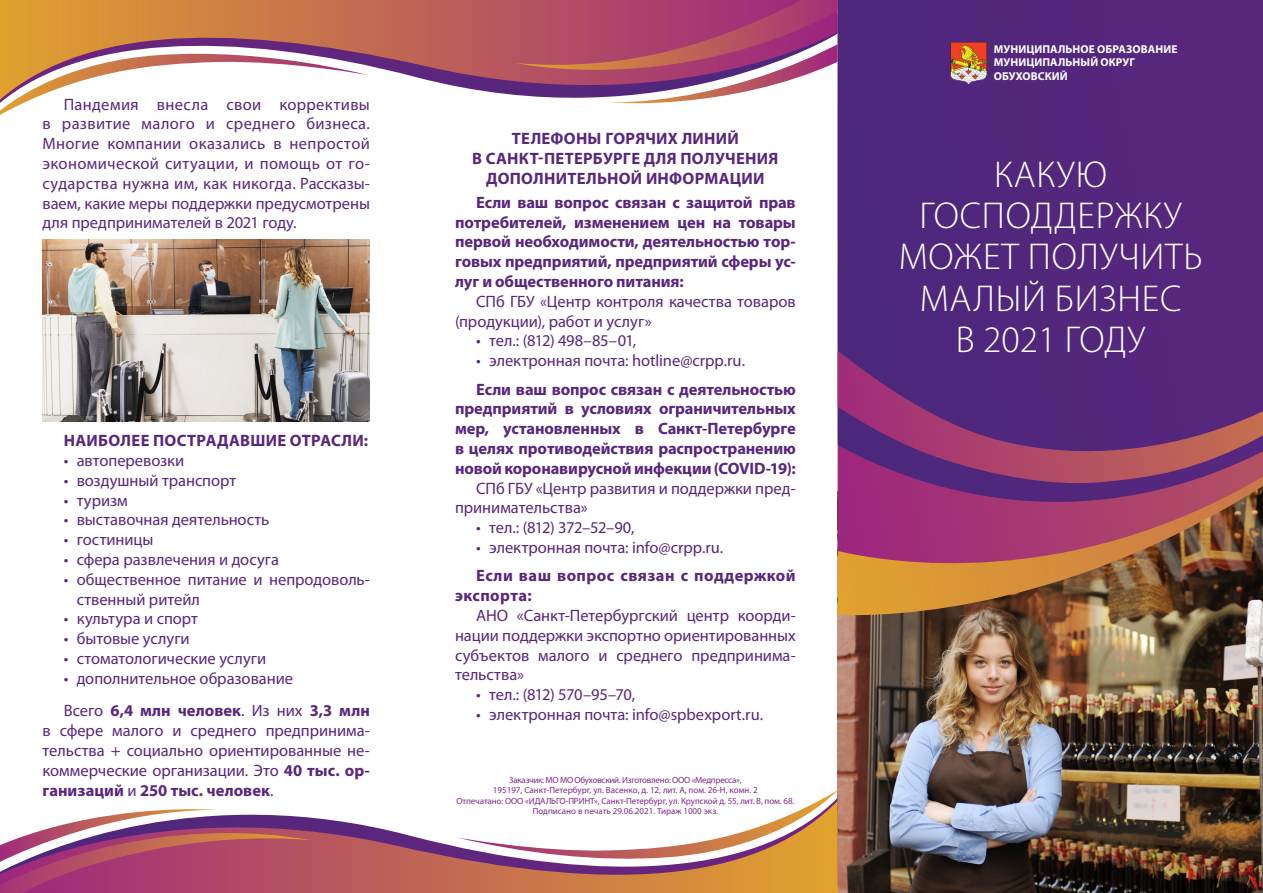
<style>
.page{position:relative;width:1263px;height:893px;background:#fff}
.page>*{position:absolute;margin:0;border:0;box-sizing:border-box;transform-origin:0 0}
.t1{font:300 37.5px/41.2px "Myriad Pro";letter-spacing:.02em;color:#fff;text-align:center}
.t2{font:16.5px/19.8px "Myriad Pro";letter-spacing:-.005em;color:#59267d}
.t3{font:700 16.5px/19.8px "Myriad Pro";letter-spacing:.015em;color:#59267d;text-align:justify}
.t4{font:16.5px "Myriad Pro";letter-spacing:-.03em;color:#59267d}
.t5{font:700 11.4px/13.6px "Myriad Pro";letter-spacing:.01em;color:#fff}
.t6{font:9px/10.5px "Myriad Pro";letter-spacing:-.01em;color:#7f2889;text-align:center}
.s1{font-weight:700}
</style>
<div class="page">
<img style="left:838px;top:624px;width:425px;height:269px">
<img style="left:838px;top:592px;width:425px;height:32px">
<svg style="left:838px;top:547px;width:425px;height:45px;background:#a3663c"></svg>
<svg style="left:838px;top:0;width:425px;height:547px;background:#5c2a79"></svg>
<svg style="left:838px;top:351px;width:425px;height:137px;background:#6e3076"></svg>
<svg style="left:0;top:0;width:838px;height:123px"></svg>
<svg style="left:516px;top:0;width:322px;height:112px"></svg>
<svg style="left:0;top:54px;width:369px;height:61px"></svg>
<svg style="left:309px;top:817px;width:529px;height:76px;background:#be7765"></svg>
<svg style="left:456px;top:790px;width:382px;height:72px"></svg>
<svg style="left:0;top:809px;width:309px;height:84px"></svg>
<img style="left:950px;top:43px;width:37px;height:42px">
<img style="left:43px;top:239px;width:327px;height:182px">
<p class="t2" style="left:43px;top:94px;width:329px;text-align:justify;text-indent:21px">Пандемия внесла свои коррективы в развитие малого и среднего бизнеса.<br>Многие компании оказались в непростой экономической ситуации, и помощь от го&shy;сударства нужна им, как никогда. Рассказы&shy;ваем, какие меры поддержки предусмотрены для предпринимателей в 2021 году.</p>
<p class="t3" style="left:64px;top:430px;width:306px">НАИБОЛЕЕ ПОСТРАДАВШИЕ ОТРАСЛИ:</p>
<p class="t2" style="left:64px;top:450px;width:122px">• автоперевозки</p>
<p class="t2" style="left:64px;top:470px;width:174px">• воздушный транспорт</p>
<p class="t2" style="left:64px;top:490px;width:66px">• туризм</p>
<p class="t2" style="left:64px;top:510px;width:207px">• выставочная деятельность</p>
<p class="t2" style="left:64px;top:529px;width:91px">• гостиницы</p>
<p class="t2" style="left:64px;top:549px;width:217px">• сфера развлечения и досуга</p>
<p class="t2" style="left:77px;top:569px;width:295px;text-indent:-13px">• общественное питание и непродоволь&shy;ственный ритейл</p>
<p class="t2" style="left:64px;top:609px;width:136px">• культура и спорт</p>
<p class="t2" style="left:64px;top:628px;width:127px">• бытовые услуги</p>
<p class="t2" style="left:64px;top:648px;width:204px">• стоматологические услуги</p>
<p class="t2" style="left:64px;top:668px;width:231px">• дополнительное образование</p>
<p class="t2" style="left:43px;top:701px;width:329px;text-align:justify;text-indent:21px">Всего <span class="s1">6,4 млн человек</span>. Из них <span class="s1">3,3 млн </span>в сфере малого и среднего предпринима&shy;тельства + социально ориентированные не&shy;коммерческие организации. Это <span class="s1">40 тыс. ор&shy;ганизаций</span> и <span class="s1">250 тыс. человек</span>.</p>
<p class="t3" style="left:472px;top:128px;width:308px;text-align:center">ТЕЛЕФОНЫ ГОРЯЧИХ ЛИНИЙ<br>В САНКТ-ПЕТЕРБУРГЕ ДЛЯ ПОЛУЧЕНИЯ<br>ДОПОЛНИТЕЛЬНОЙ ИНФОРМАЦИИ</p>
<p class="t3" style="left:455px;top:192px;width:342px;text-indent:21px">Если ваш вопрос связан с защитой прав потребителей, изменением цен на товары первой необходимости, деятельностью тор&shy;говых предприятий, предприятий сферы ус&shy;луг и общественного питания:</p>
<p class="t2" style="left:455px;top:291px;width:342px;text-indent:21px">СПб ГБУ «Центр контроля качества товаров (продукции), работ и услуг»</p>
<p class="t2" style="left:476px;top:331px;width:162px">• тел.: (812) 498–85–01,</p>
<p class="t2" style="left:476px;top:351px;width:270px">• электронная почта: hotline@crpp.ru.</p>
<p class="t3" style="left:455px;top:379px;width:342px;text-indent:21px">Если ваш вопрос связан с деятельностью предприятий в условиях ограничительных мер, установленных в Санкт-Петербурге в целях противодействия распространению новой коронавирусной инфекции (COVID‑19):</p>
<p class="t2" style="left:455px;top:478px;width:342px;text-indent:21px">СПб ГБУ «Центр развития и поддержки пред&shy;принимательства»</p>
<p class="t2" style="left:476px;top:517px;width:160px">• тел.: (812) 372–52–90,</p>
<p class="t2" style="left:476px;top:537px;width:249px">• электронная почта: info@crpp.ru.</p>
<p class="t3" style="left:455px;top:565px;width:342px;text-indent:21px">Если ваш вопрос связан с поддержкой экспорта:</p>
<p class="t2" style="left:455px;top:605px;width:342px;text-align:justify;text-indent:21px">АНО «Санкт-Петербургский центр коорди&shy;нации поддержки экспортно ориентированных субъектов малого и среднего предпринима&shy;тельства»</p>
<p class="t4" style="left:476px;top:684px;width:160px">• тел.: (812) 570–95–70,</p>
<p class="t2" style="left:476px;top:704px;width:288px">• электронная почта: info@spbexport.ru.</p>
<p class="t6" style="left:493px;top:774px;width:266px">Заказчик: МО МО Обуховский. Изготовлено: ООО «Медпресса»,<br>195197, Санкт-Петербург, ул. Васенко, д. 12, лит. А, пом. 26-Н, комн. 2</p>
<p class="t6" style="left:456px;top:795px;width:340px">Отпечатано: ООО «ИДАЛЬГО-ПРИНТ», Санкт-Петербург, ул. Крупской д. 55, лит. В, пом. 68.<br>Подписано в печать 29.06.2021. Тираж 1000 экз.</p>
<p class="t5" style="left:994px;top:42px;width:185px">МУНИЦИПАЛЬНОЕ ОБРАЗОВАНИЕ<br>МУНИЦИПАЛЬНЫЙ ОКРУГ</p>
<p class="t5" style="left:994px;top:69px;width:75px">ОБУХОВСКИЙ</p>
<p class="t1" style="left:899px;top:153px;width:305px">КАКУЮ<br>ГОСПОДДЕРЖКУ<br>МОЖЕТ ПОЛУЧИТЬ<br>МАЛЫЙ БИЗНЕС<br>В 2021 ГОДУ</p>
</div>
